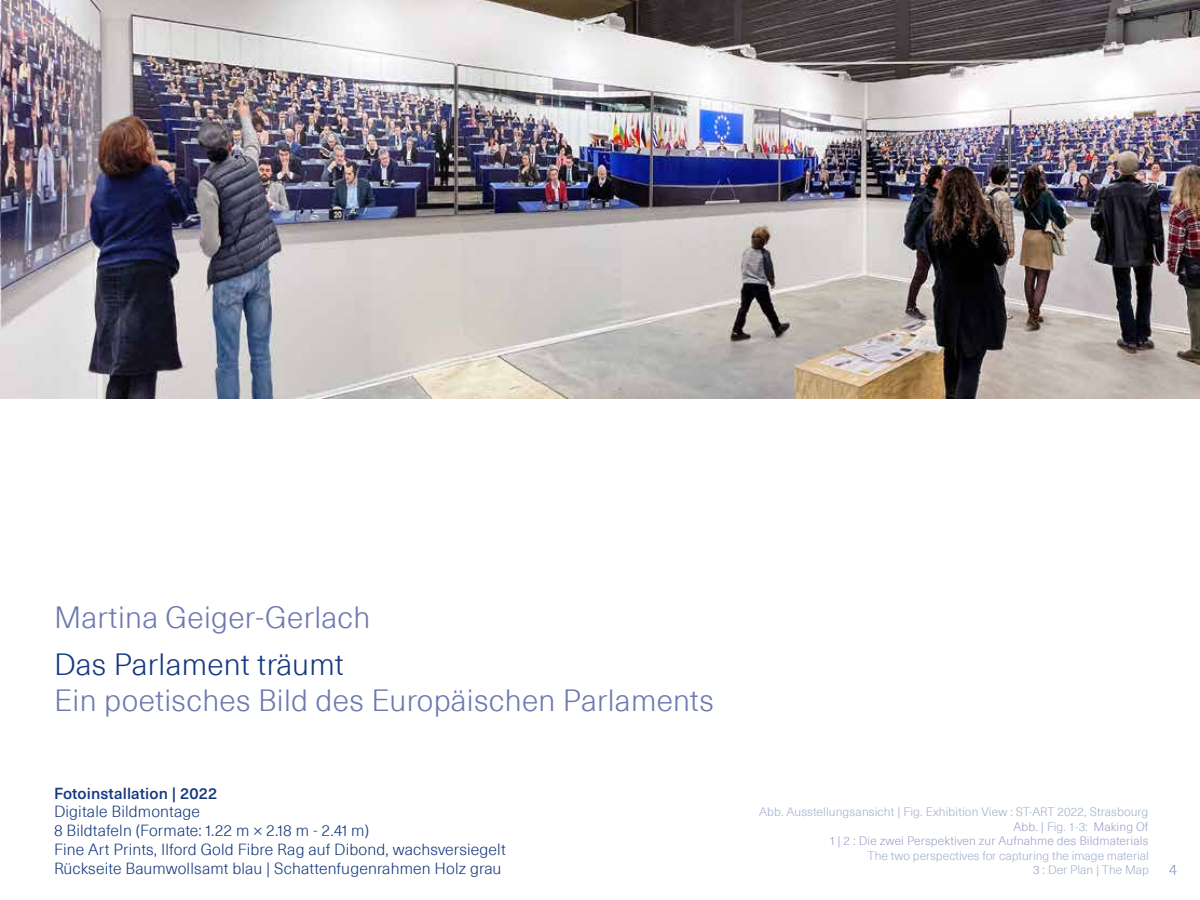
<style>
.page{position:relative;width:1200px;height:900px;background:#fff}
.page>*{position:absolute;margin:0;border:0;box-sizing:border-box;transform-origin:0 0}
.t1{font:300 30px "Neue Haas Unica Pro";letter-spacing:.01em;color:#6e78af}
.t2{font:300 30px "Neue Haas Unica Pro";letter-spacing:.01em;color:#14387f}
.t3{font:300 15.75px/18.9px "Neue Haas Unica Pro";letter-spacing:.01em;color:#14387f}
.t4{font:500 15.75px "Neue Haas Unica Pro";letter-spacing:.01em;color:#14387f}
.t5{font:300 15px "Neue Haas Unica Pro";color:#899bbf}
.t6{font:300 12px/14.4px "Neue Haas Unica Pro";letter-spacing:.01em;color:#a1afcc;text-align:right}
.s1{color:#9ca1ca}
</style>
<div class="page">
<img style="left:0;top:0;width:1200px;height:399px">
<h1 class="t1" style="left:54px;top:600px;width:318px">Martina Geiger-Gerlach</h1>
<h1 class="t2" style="left:54px;top:647px;width:291px">Das Parlament träumt</h1>
<h1 class="t1" style="left:54px;top:683px;width:661px">Ein poetisches Bild des Europäischen Parlaments</h1>
<h2 class="t4" style="left:54px;top:783px;width:165px">Fotoinstallation | 2022</h2>
<h2 class="t3" style="left:54px;top:803px;width:453px">Digitale Bildmontage<br>8 Bildtafeln (Formate: 1.22 m × 2.18 m - 2.41 m)<br>Fine Art Prints, Ilford Gold Fibre Rag auf Dibond, wachsversiegelt Rückseite Baumwollsamt blau | Schattenfugenrahmen Holz grau</h2>
<p class="t6" style="left:759px;top:805px;width:391px">Abb. Ausstellungsansicht | Fig. Exhibition View : ST-ART 2022, Strasbourg<br><span class="s1">Abb. |</span> Fig. 1-3: <span class="s1">Making Of<br>1 | 2 : Die zwei Perspektiven zur Aufnahme des Bildmaterials</span></p>
<p class="t6" style="left:868px;top:848px;width:283px">The two perspectives for capturing the image material<br><span class="s1">3 :</span> Der Plan | The Map</p>
<p class="t5" style="left:1169px;top:861px;width:10px">4</p>
</div>
